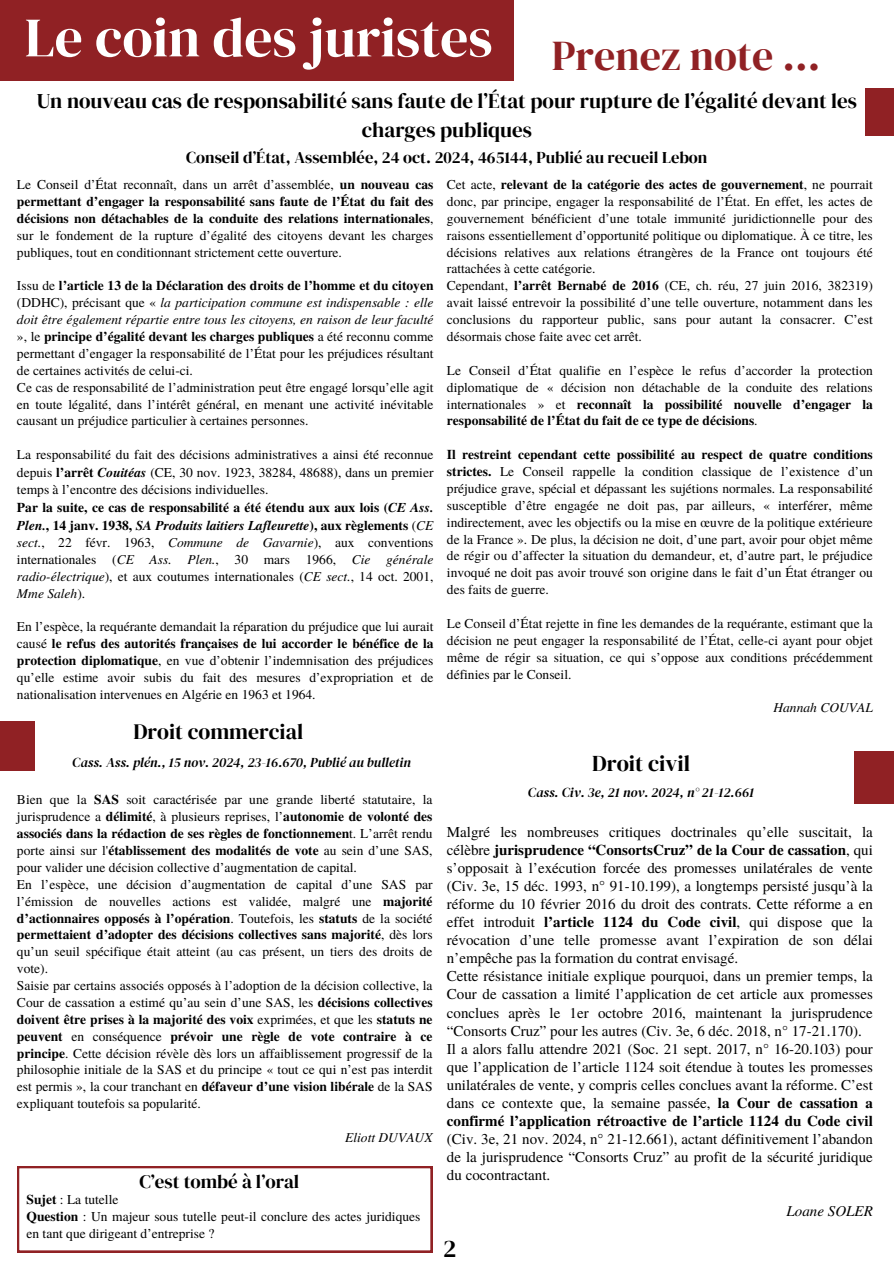
<style>
.page{position:relative;width:894px;height:1264px;background:#fff}
.page>*{position:absolute;margin:0;border:0;box-sizing:border-box;transform-origin:0 0}
.t1{font:55.5px "DM Serif Display";color:#fff}
.t2{font:42px "DM Serif Display";color:#902124}
.t3{font:24.75px "DM Serif Display";color:#000}
.t4{font:22.5px "DM Serif Display";color:#000}
.t5{font:21.75px "DM Serif Display";color:#000}
.t6{font:21px/29.2px "DM Serif Display";color:#000;text-align:center}
.t7{font:18.9px "DM Serif Display";color:#000}
.t8{font:16.5px "DM Serif Display";color:#000}
.t9{font:15px/18px "Te X Gyre Termes";color:#000;text-align:justify}
.t10{font:italic 15px "Te X Gyre Termes";color:#000}
.t11{font:13.5px/16.8px "Te X Gyre Termes";color:#000;text-align:justify}
.t12{font:italic 13.5px "DM Serif Display";color:#000}
.t13{font:italic 13.5px "Te X Gyre Termes";color:#000}
.s1{font-weight:700}
.s2{font-style:italic}
.s3{font-weight:700;font-style:italic}
</style>
<div class="page">
<div style="left:0;top:0;width:514px;height:80px;background:#902124"></div>
<div style="left:865px;top:88px;width:28px;height:48px;background:#902124"></div>
<div style="left:0;top:721px;width:35px;height:49px;background:#902124"></div>
<div style="left:854px;top:751px;width:39px;height:52px;background:#902124"></div>
<svg style="left:17px;top:1166px;width:415px;height:86px"></svg>
<h2 class="t1" style="left:25px;top:-1px;width:469px">Le coin des juristes</h2>
<h3 class="t2" style="left:551px;top:26px;width:270px">Prenez note ...</h3>
<p class="t6" style="left:37px;top:86px;width:821px">Un nouveau cas de responsabilité sans faute de l’État pour rupture de l’égalité devant les charges publiques</p>
<p class="t8" style="left:186px;top:146px;width:522px">Conseil d’État, Assemblée, 24 oct. 2024, 465144, Publié au recueil Lebon</p>
<p class="t11" style="left:17px;top:175px;width:418px">Le Conseil d’État reconnaît, dans un arrêt d’assemblée, <span class="s1">un nouveau cas permettant d’engager la responsabilité sans faute de l’État du fait des décisions non détachables de la conduite des relations internationales</span>, sur le fondement de la rupture d’égalité des citoyens devant les charges publiques, tout en conditionnant strictement cette ouverture.</p>
<p class="t11" style="left:17px;top:277px;width:418px">Issu de <span class="s1">l’article 13 de la Déclaration des droits de l’homme et du citoyen </span>(DDHC), précisant que « <span class="s2">la participation commune est indispensable : elle doit être également répartie entre tous les citoyens, en raison de leur faculté </span>», le <span class="s1">principe d’égalité devant les charges publiques</span> a été reconnu comme permettant d’engager la responsabilité de l’État pour les préjudices résultant de certaines activités de celui-ci.</p>
<p class="t11" style="left:17px;top:378px;width:418px">Ce cas de responsabilité de l’administration peut être engagé lorsqu’elle agit en toute légalité, dans l’intérêt général, en menant une activité inévitable causant un préjudice particulier à certaines personnes.</p>
<h4 class="t11" style="left:17px;top:445px;width:418px;line-height:17.4px">La responsabilité du fait des décisions administratives a ainsi été reconnue depuis <span class="s1">l’arrêt</span> <span class="s3">Couitéas</span> (CE, 30 nov. 1923, 38284, 48688), dans un premier temps à l’encontre des décisions individuelles.</h4>
<p class="t11" style="left:17px;top:498px;width:418px"><span class="s1">Par la suite, ce cas de responsabilité a été étendu aux aux lois (</span><span class="s3">CE Ass.<br>Plen.</span><span class="s1">, 14 janv. 1938,</span> <span class="s3">SA Produits laitiers Lafleurette</span><span class="s1">), aux règlements</span> (<span class="s2">CE sect.</span>, 22 févr. 1963, <span class="s2">Commune de Gavarnie</span>), aux conventions internationales (<span class="s2">CE Ass. Plen.</span>, 30 mars 1966, <span class="s2">Cie générale radio-électrique</span>), et aux coutumes internationales (<span class="s2">CE sect.</span>, 14 oct. 2001, <span class="s2">Mme Saleh</span>).</p>
<p class="t11" style="left:17px;top:617px;width:418px">En l’espèce, la requérante demandait la réparation du préjudice que lui aurait causé <span class="s1">le refus des autorités françaises de lui accorder le bénéfice de la protection diplomatique</span>, en vue d’obtenir l’indemnisation des préjudices qu’elle estime avoir subis du fait des mesures d’expropriation et de nationalisation intervenues en Algérie en 1963 et 1964.</p>
<p class="t5" style="left:133px;top:716px;width:171px">Droit commercial</p>
<h1 class="t12" style="left:72px;top:753px;width:340px">Cass. Ass. plén., 15 nov. 2024, 23-16.670, Publié au bulletin</h1>
<p class="t11" style="left:17px;top:790px;width:417px">Bien que la <span class="s1">SAS</span> soit caractérisée par une grande liberté statutaire, la jurisprudence a <span class="s1">délimité</span>, à plusieurs reprises, l’<span class="s1">autonomie de volonté des associés dans la rédaction de ses règles de fonctionnemen</span>t. L’arrêt rendu porte ainsi sur l'<span class="s1">établissement des modalités de vote</span> au sein d’une SAS, pour valider une décision collective d’augmentation de capital.</p>
<p class="t11" style="left:17px;top:875px;width:417px">En l’espèce, une décision d’augmentation de capital d’une SAS par l’émission de nouvelles actions est validée, malgré une <span class="s1">majorité d’actionnaires opposés à l’opération</span>. Toutefois, les <span class="s1">statuts</span> de la société <span class="s1">permettaient d’adopter des décisions collectives sans majorité</span>, dès lors qu’un seuil spécifique était atteint (au cas présent, un tiers des droits de vote).</p>
<p class="t11" style="left:17px;top:976px;width:417px">Saisie par certains associés opposés à l’adoption de la décision collective, la Cour de cassation a estimé qu’au sein d’une SAS, les <span class="s1">décisions collectives doivent être prises à la majorité des voix</span> exprimées, et que les <span class="s1">statuts ne peuvent</span> en conséquence <span class="s1">prévoir une règle de vote contraire à ce principe</span>. Cette décision révèle dès lors un affaiblissement progressif de la philosophie initiale de la SAS et du principe « tout ce qui n’est pas interdit est permis », la cour tranchant en <span class="s1">défaveur d’une vision libérale</span> de la SAS expliquant toutefois sa popularité.</p>
<p class="t13" style="left:345px;top:1127px;width:89px">Eliott DUVAUX</p>
<p class="t7" style="left:139px;top:1168px;width:161px">C’est tombé à l’oral</p>
<p class="t11" style="left:26px;top:1190px;width:93px"><span class="s1">Sujet</span> : La tutelle</p>
<p class="t11" style="left:26px;top:1207px;width:395px"><span class="s1">Question</span> : Un majeur sous tutelle peut-il conclure des actes juridiques en tant que dirigeant d’entreprise ?</p>
<p class="t11" style="left:447px;top:175px;width:427px">Cet acte, <span class="s1">relevant de la catégorie des actes de gouvernement</span>, ne pourrait donc, par principe, engager la responsabilité de l’État. En effet, les actes de gouvernement bénéficient d’une totale immunité juridictionnelle pour des raisons essentiellement d’opportunité politique ou diplomatique. À ce titre, les décisions relatives aux relations étrangères de la France ont toujours été rattachées à cette catégorie.</p>
<p class="t11" style="left:447px;top:277px;width:427px">Cependant, <span class="s1">l’arrêt Bernabé de 2016</span> (CE, ch. réu, 27 juin 2016, 382319) avait laissé entrevoir la possibilité d’une telle ouverture, notamment dans les conclusions du rapporteur public, sans pour autant la consacrer. C’est désormais chose faite avec cet arrêt.</p>
<p class="t11" style="left:447px;top:361px;width:427px">Le Conseil d’État qualifie en l’espèce le refus d’accorder la protection diplomatique de « décision non détachable de la conduite des relations internationales » et <span class="s1">reconnaît la possibilité nouvelle d’engager la responsabilité de l’État du fait de ce type de décisions</span>.</p>
<p class="t11" style="left:447px;top:445px;width:427px"><span class="s1">Il restreint cependant cette possibilité au respect de quatre conditions strictes.</span> Le Conseil rappelle la condition classique de l’existence d’un préjudice grave, spécial et dépassant les sujétions normales. La responsabilité susceptible d’être engagée ne doit pas, par ailleurs, « interférer, même indirectement, avec les objectifs ou la mise en œuvre de la politique extérieure de la France ». De plus, la décision ne doit, d’une part, avoir pour objet même de régir ou d’affecter la situation du demandeur, et, d’autre part, le préjudice invoqué ne doit pas avoir trouvé son origine dans le fait d’un État étranger ou des faits de guerre.</p>
<p class="t11" style="left:447px;top:614px;width:427px">Le Conseil d’État rejette in fine les demandes de la requérante, estimant que la décision ne peut engager la responsabilité de l’État, celle-ci ayant pour objet même de régir sa situation, ce qui s’oppose aux conditions précédemment définies par le Conseil.</p>
<p class="t13" style="left:773px;top:698px;width:101px">Hannah COUVAL</p>
<p class="t4" style="left:592px;top:747px;width:99px">Droit civil</p>
<p class="t12" style="left:528px;top:782px;width:228px">Cass. Civ. 3e, 21 nov. 2024, n° 21-12.661</p>
<p class="t9" style="left:447px;top:822px;width:427px">Malgré les nombreuses critiques doctrinales qu’elle suscitait, la célèbre <span class="s1">jurisprudence “ConsortsCruz” de la Cour de cassation</span>, qui s’opposait à l’exécution forcée des promesses unilatérales de vente (Civ. 3e, 15 déc. 1993, n° 91-10.199), a longtemps persisté jusqu’à la réforme du 10 février 2016 du droit des contrats. Cette réforme a en effet introduit <span class="s1">l’article 1124 du Code civil</span>, qui dispose que la révocation d’une telle promesse avant l’expiration de son délai n’empêche pas la formation du contrat envisagé.</p>
<h3 class="t9" style="left:447px;top:966px;width:427px">Cette résistance initiale explique pourquoi, dans un premier temps, la Cour de cassation a limité l’application de cet article aux promesses conclues après le 1er octobre 2016, maintenant la jurisprudence “Consorts Cruz” pour les autres (Civ. 3e, 6 déc. 2018, n° 17-21.170).</h3>
<p class="t9" style="left:447px;top:1038px;width:427px">Il a alors fallu attendre 2021 (Soc. 21 sept. 2017, n° 16-20.103) pour que l’application de l’article 1124 soit étendue à toutes les promesses unilatérales de vente, y compris celles conclues avant la réforme. C’est dans ce contexte que, la semaine passée, <span class="s1">la Cour de cassation a confirmé l’application rétroactive de l’article 1124 du Code civil </span>(Civ. 3e, 21 nov. 2024, n° 21-12.661), actant définitivement l’abandon de la jurisprudence “Consorts Cruz” au profit de la sécurité juridique du cocontractant.</p>
<p class="t10" style="left:786px;top:1199px;width:88px">Loane SOLER</p>
<h3 class="t3" style="left:443px;top:1231px;width:15px">2</h3>
</div>
